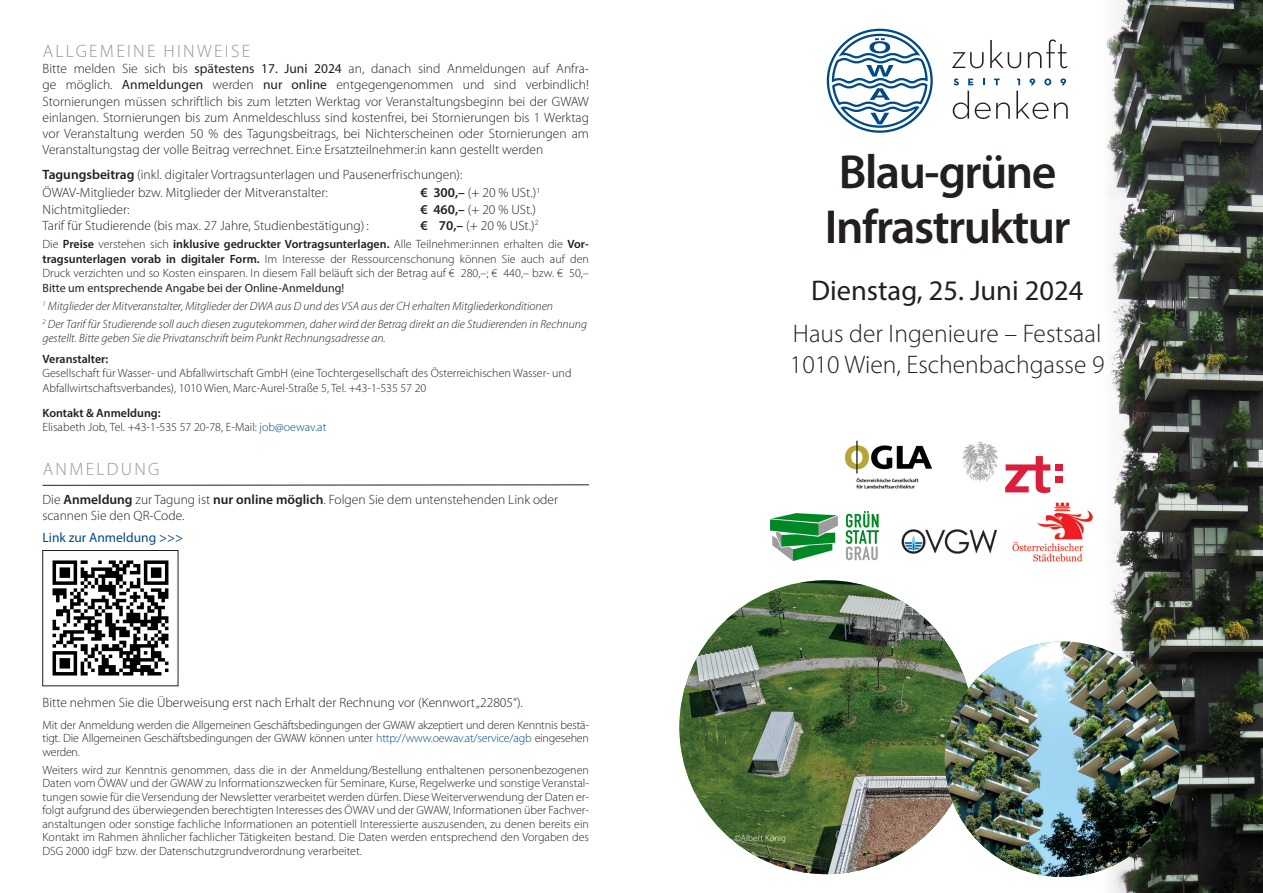
<style>
.page{position:relative;width:1263px;height:893px;background:#fff}
.page>*{position:absolute;margin:0;border:0;box-sizing:border-box;transform-origin:0 0}
.t1{font:600 48px "Myriad Pro";letter-spacing:-.03em;color:#231f20}
.t2{font:28.5px "Myriad Pro";color:#231f20}
.t3{font:300 25.5px "Myriad Pro";color:#231f20}
.t4{font:300 18px "Myriad Pro";letter-spacing:.13em;color:#939598}
.t5{font:300 13.5px/16.2px "Myriad Pro";color:#231f20}
.t6{font:13.5px "Myriad Pro";color:#004b87}
.t7{font:300 12px/13.5px "Myriad Pro";color:#231f20;text-align:justify}
.t8{font:italic 300 12px/14.4px "Myriad Pro";color:#231f20}
.t9{font:600 12px "Myriad Pro";color:#231f20}
.t10{font:300 9px "Myriad Pro";color:#fff}
.s1{font-weight:400}
.s2{font-weight:600}
.s3{color:#004b87}
</style>
<div class="page">
<img style="left:1102px;top:0;width:161px;height:893px">
<svg style="left:827px;top:29px;width:106px;height:104px"></svg>
<svg style="left:952px;top:52px;width:31px;height:16px"></svg>
<svg style="left:990px;top:40px;width:31px;height:28px"></svg>
<svg style="left:1028px;top:39px;width:39px;height:29px"></svg>
<svg style="left:953px;top:91px;width:16px;height:28px"></svg>
<svg style="left:975px;top:102px;width:35px;height:17px"></svg>
<svg style="left:1016px;top:91px;width:52px;height:28px"></svg>
<svg style="left:953px;top:78px;width:6px;height:7px"></svg>
<svg style="left:968px;top:79px;width:5px;height:6px"></svg>
<svg style="left:994px;top:79px;width:6px;height:6px"></svg>
<svg style="left:1017px;top:79px;width:3px;height:6px"></svg>
<svg style="left:1029px;top:78px;width:6px;height:7px"></svg>
<svg style="left:1044px;top:78px;width:7px;height:7px"></svg>
<svg style="left:1060px;top:78px;width:6px;height:7px"></svg>
<img style="left:679px;top:580px;width:294px;height:294px;border-radius:147px">
<img style="left:945px;top:641px;width:235px;height:236px;border-radius:118px">
<svg style="left:42px;top:484px;width:547px;height:2px"></svg>
<img style="left:52px;top:560px;width:117px;height:116px">
<img style="left:1012px;top:502px;width:81px;height:60px">
<img style="left:771px;top:511px;width:107px;height:49px">
<img style="left:844px;top:440px;width:89px;height:49px">
<div style="left:1055px;top:464px;width:7px;height:7px;background:#da1f3d"></div>
<div style="left:1055px;top:477px;width:7px;height:6px;background:#da1f3d"></div>
<svg style="left:1005px;top:456px;width:45px;height:37px"></svg>
<svg style="left:962px;top:441px;width:36px;height:40px"></svg>
<img style="left:901px;top:529px;width:96px;height:25px">
<p class="t4" style="left:43px;top:40px;width:209px">ALLGEMEINE HINWEISE</p>
<p class="t5" style="left:43px;top:61px;width:548px;text-align:justify">Bitte melden Sie sich bis <span class="s1">spätestens 17. Juni 2024</span> an, danach sind Anmeldungen auf Anfra&shy;ge möglich. <span class="s1">Anmeldungen</span> werden <span class="s1">nur online</span> entgegengenommen und sind verbindlich!<br>Stornierungen müssen schriftlich bis zum letzten Werktag vor Veranstaltungsbeginn bei der GWAW einlangen. Stornierungen bis zum Anmeldeschluss sind kostenfrei, bei Stornierungen bis 1 Werktag vor Veranstaltung werden 50 % des Tagungsbeitrags, bei Nichterscheinen oder Stornierungen am Veranstaltungstag der volle Beitrag verrechnet. Ein:e Ersatzteilnehmer:in kann gestellt werden</p>
<p class="t5" style="left:43px;top:166px;width:421px"><span class="s2">Tagungsbeitrag</span> (inkl. digitaler Vortragsunterlagen und Pausenerfrischungen):</p>
<p class="t5" style="left:43px;top:185px;width:287px">ÖWAV-Mitglieder bzw. Mitglieder der Mitveranstalter:</p>
<p class="t5" style="left:421px;top:185px;width:121px"><span class="s2">€ 300,–</span> (+ 20 % USt.)<sup>1</sup></p>
<p class="t5" style="left:43px;top:201px;width:89px">Nichtmitglieder:</p>
<p class="t5" style="left:421px;top:201px;width:117px"><span class="s2">€ 460,–</span> (+ 20 % USt.)</p>
<p class="t5" style="left:43px;top:217px;width:328px">Tarif für Studierende (bis max. 27 Jahre, Studienbestätigung) :</p>
<p class="t5" style="left:421px;top:217px;width:119px"><span class="s2">€ 70,–</span> (+ 20 % USt.)<sup>2</sup></p>
<p class="t7" style="left:43px;top:237px;width:548px;line-height:14.4px">Die <span class="s2">Preise</span> verstehen sich <span class="s2">inklusive gedruckter Vortragsunterlagen.</span> Alle Teilnehmer:innen erhalten die <span class="s2">Vor&shy;tragsunterlagen vorab in digitaler Form.</span> Im Interesse der Ressourcenschonung können Sie auch auf den Druck verzichten und so Kosten einsparen. In diesem Fall beläuft sich der Betrag auf € 280,–; € 440,– bzw. € 50,– <span class="s1">Bitte um entsprechende Angabe bei der Online-Anmeldung!</span></p>
<p class="t8" style="left:43px;top:299px;width:512px"><sup>1</sup> Mitglieder der Mitveranstalter, Mitglieder der DWA aus D und des VSA aus der CH erhalten Mitgliederkonditionen</p>
<p class="t8" style="left:43px;top:316px;width:546px"><sup>2</sup> Der Tarif für Studierende soll auch diesen zugutekommen, daher wird der Betrag direkt an die Studierenden in Rechnung gestellt. Bitte geben Sie die Privatanschrift beim Punkt Rechnungsadresse an.</p>
<p class="t9" style="left:43px;top:351px;width:67px">Veranstalter:</p>
<p class="t7" style="left:43px;top:366px;width:530px;line-height:14.4px">Gesellschaft für Wasser- und Abfallwirtschaft GmbH (eine Tochtergesellschaft des Österreichischen Wasser- und<br>Abfallwirtschaftsverbandes), 1010 Wien, Marc-Aurel-Straße 5, Tel. +43-1-535 57 20</p>
<p class="t9" style="left:43px;top:405px;width:120px">Kontakt &amp; Anmeldung:</p>
<p class="t7" style="left:43px;top:420px;width:285px">Elisabeth Job, Tel. +43-1-535 57 20-78, E-Mail: <span class="s3">job@oewav.at</span></p>
<p class="t4" style="left:43px;top:458px;width:118px">ANMELDUNG</p>
<p class="t5" style="left:43px;top:491px;width:517px">Die <span class="s2">Anmeldung</span> zur Tagung ist <span class="s2">nur online möglich</span>. Folgen Sie dem untenstehenden Link oder scannen Sie den QR-Code.</p>
<p class="t6" style="left:43px;top:529px;width:142px">Link zur Anmeldung &gt;&gt;&gt;</p>
<p class="t5" style="left:43px;top:694px;width:482px">Bitte nehmen Sie die Überweisung erst nach Erhalt der Rechnung vor (Kennwort „22805“).</p>
<p class="t7" style="left:43px;top:718px;width:548px">Mit der Anmeldung werden die Allgemeinen Geschäftsbedingungen der GWAW akzeptiert und deren Kenntnis bestä&shy;tigt. Die Allgemeinen Geschäftsbedingungen der GWAW können unter <span class="s3">http://www.oewav.at/service/agb</span> eingesehen werden.</p>
<p class="t7" style="left:43px;top:763px;width:548px">Weiters wird zur Kenntnis genommen, dass die in der Anmeldung/Bestellung enthaltenen personenbezogenen Daten vom ÖWAV und der GWAW zu Informationszwecken für Seminare, Kurse, Regelwerke und sonstige Veranstal&shy;tungen sowie für die Versendung der Newsletter verarbeitet werden dürfen. Diese Weiterverwendung der Daten er&shy;folgt aufgrund des überwiegenden berechtigten Interesses des ÖWAV und der GWAW, Informationen über Fachver&shy;anstaltungen oder sonstige fachliche Informationen an potentiell Interessierte auszusenden, zu denen bereits ein Kontakt im Rahmen ähnlicher fachlicher Tätigkeiten bestand. Die Daten werden entsprechend den Vorgaben des DSG 2000 idgF bzw. der Datenschutzgrundverordnung verarbeitet.</p>
<p class="t1" style="left:839px;top:141px;width:219px">Blau-grüne</p>
<p class="t1" style="left:825px;top:196px;width:247px">Infrastruktur</p>
<p class="t2" style="left:811px;top:273px;width:274px">Dienstag, 25. Juni 2024</p>
<p class="t3" style="left:793px;top:318px;width:310px">Haus der Ingenieure – Festsaal</p>
<p class="t3" style="left:790px;top:349px;width:316px">1010 Wien, Eschenbachgasse 9</p>
<p class="t10" style="left:735px;top:833px;width:53px">©Albert König</p>
</div>
